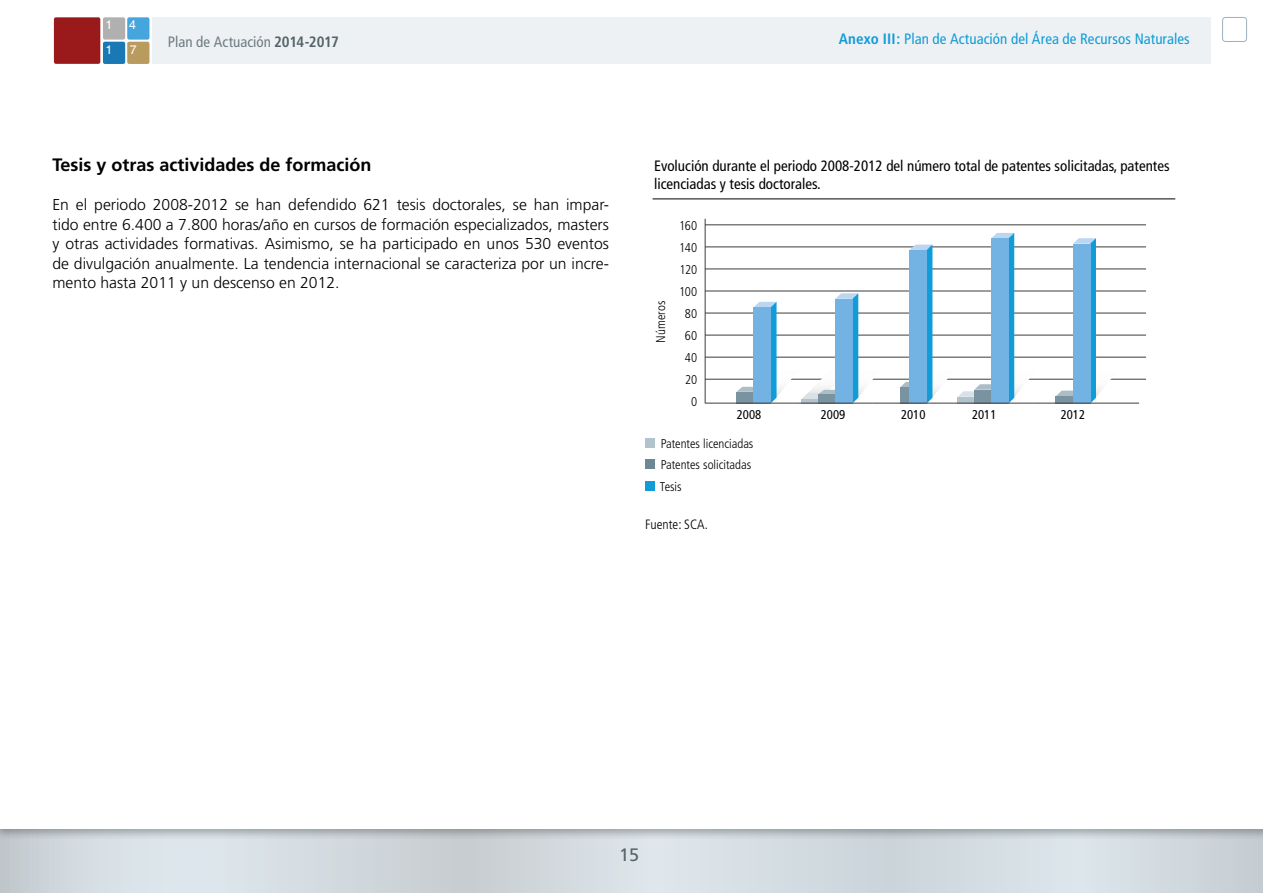
<style>
.page{position:relative;width:1263px;height:893px;background:#fff}
.page>*{position:absolute;margin:0;border:0;box-sizing:border-box;transform-origin:0 0}
.t1{font:700 18px "Frutiger";color:#000}
.t2{font:18px "Frutiger";color:#536469}
.t3{font:300 15.75px/19.5px "Frutiger";color:#000;text-align:justify}
.t4{font:condensed 15px/18px "Frutiger";color:#000}
.t5{font:condensed 15px "Frutiger";letter-spacing:.005em;color:#0f9cd8}
.t6{font:condensed 15px "Frutiger";color:#6e7c81}
.t7{font:300 condensed 13.5px "Frutiger";color:#000}
.t8{font:300 condensed 12.75px/21.9px "Frutiger";color:#000;text-align:right}
.t9{font:condensed 12.75px "Frutiger";color:#000}
.t10{font:12.45px/24.5px "Helvetica";color:#fff}
.s1{font-weight:700;color:#536469}
.s2{font-weight:700}
</style>
<div class="page">
<svg style="left:0;top:841px;width:1263px;height:52px"></svg>
<div style="left:0;top:630px;width:1263px;height:211px;background:#000;opacity:.3"></div>
<div style="left:0;top:635px;width:1263px;height:194px;background:#fff"></div>
<div style="left:0;top:566px;width:1263px;height:128px;background:#fff"></div>
<div style="left:152px;top:17px;width:1058px;height:47px;background:#eef1f4"></div>
<div style="left:1222px;top:17px;width:25px;height:25px;border:1px solid #9db1bd;border-radius:3px"></div>
<div style="left:54px;top:17px;width:46px;height:47px;background:#9a191a;border-radius:2px"></div>
<div style="left:103px;top:17px;width:22px;height:23px;background:#afb0af;border-radius:2px"></div>
<div style="left:127px;top:17px;width:22px;height:23px;background:#46a5dd;border-radius:2px"></div>
<div style="left:103px;top:42px;width:22px;height:22px;background:#1a79b4;border-radius:2px"></div>
<div style="left:127px;top:42px;width:22px;height:22px;background:#ba9b5f;border-radius:2px"></div>
<hr style="left:705px;top:225px;width:441px;height:1px;background:#3c3c3b">
<hr style="left:705px;top:247px;width:441px;height:1px;background:#3c3c3b">
<hr style="left:705px;top:269px;width:441px;height:1px;background:#3c3c3b">
<hr style="left:705px;top:291px;width:441px;height:1px;background:#3c3c3b">
<hr style="left:705px;top:313px;width:441px;height:1px;background:#3c3c3b">
<hr style="left:705px;top:335px;width:441px;height:1px;background:#3c3c3b">
<hr style="left:705px;top:357px;width:441px;height:1px;background:#3c3c3b">
<hr style="left:705px;top:379px;width:441px;height:1px;background:#3c3c3b">
<hr style="left:652px;top:199px;width:523px;height:1px;background:#000">
<svg style="left:736px;top:293px;width:144px;height:110px"></svg>
<div style="left:835px;top:299px;width:17px;height:104px;background:#72b3e3"></div>
<svg style="left:900px;top:233px;width:136px;height:170px"></svg>
<div style="left:991px;top:238px;width:17px;height:165px;background:#72b3e3"></div>
<svg style="left:1056px;top:238px;width:61px;height:165px"></svg>
<div style="left:1073px;top:244px;width:17px;height:159px;background:#72b3e3"></div>
<hr style="left:705px;top:219px;width:1px;height:184px;background:#3c3c3b">
<hr style="left:705px;top:403px;width:88px;height:1px;background:#3c3c3b">
<hr style="left:793px;top:403px;width:80px;height:1px;background:#3c3c3b">
<hr style="left:873px;top:403px;width:81px;height:1px;background:#3c3c3b">
<hr style="left:954px;top:403px;width:79px;height:1px;background:#3c3c3b">
<hr style="left:1033px;top:403px;width:106px;height:1px;background:#3c3c3b">
<div style="left:645px;top:438px;width:9px;height:10px;background:#b2c3cd"></div>
<div style="left:645px;top:460px;width:9px;height:9px;background:#6d8795"></div>
<div style="left:645px;top:481px;width:9px;height:10px;background:#0f9cd8"></div>
<p class="t10" style="left:105px;top:12px;width:9px">1<br>1</p>
<p class="t10" style="left:129px;top:12px;width:9px">4<br>7</p>
<p class="t6" style="left:168px;top:33px;width:173px">Plan de Actuación <span class="s1">2014-2017</span></p>
<p class="t5" style="left:839px;top:30px;width:352px"><span class="s2">Anexo III:</span> Plan de Actuación del Área de Recursos Naturales</p>
<p class="t1" style="left:52px;top:154px;width:321px">Tesis y otras actividades de formación</p>
<p class="t3" style="left:52px;top:195px;width:558px">En el periodo 2008-2012 se han defendido 621 tesis doctorales, se han impar&shy;tido entre 6.400 a 7.800 horas/año en cursos de formación especializados, masters y otras actividades formativas. Asimismo, se ha participado en unos 530 eventos de divulgación anualmente. La tendencia internacional se caracteriza por un incre&shy;mento hasta 2011 y un descenso en 2012.</p>
<p class="t4" style="left:654px;top:157px;width:517px">Evolución durante el periodo 2008-2012 del número total de patentes solicitadas, patentes licenciadas y tesis doctorales.</p>
<p class="t8" style="left:650px;top:343px;width:44px;rotate:-90deg">Números</p>
<p class="t8" style="left:679px;top:215px;width:20px">160<br>140<br>120<br>100<br>80<br>60<br>40<br>20<br>0</p>
<p class="t9" style="left:737px;top:407px;width:26px">2008</p>
<p class="t9" style="left:821px;top:407px;width:26px">2009</p>
<p class="t9" style="left:901px;top:407px;width:26px">2010</p>
<p class="t9" style="left:972px;top:407px;width:26px">2011</p>
<p class="t9" style="left:1061px;top:407px;width:26px">2012</p>
<p class="t8" style="left:660px;top:432px;width:95px;text-align:left">Patentes licenciadas<br>Patentes solicitadas<br>Tesis</p>
<p class="t7" style="left:645px;top:517px;width:64px">Fuente: SCA.</p>
<p class="t2" style="left:619px;top:845px;width:22px">15</p>
</div>
